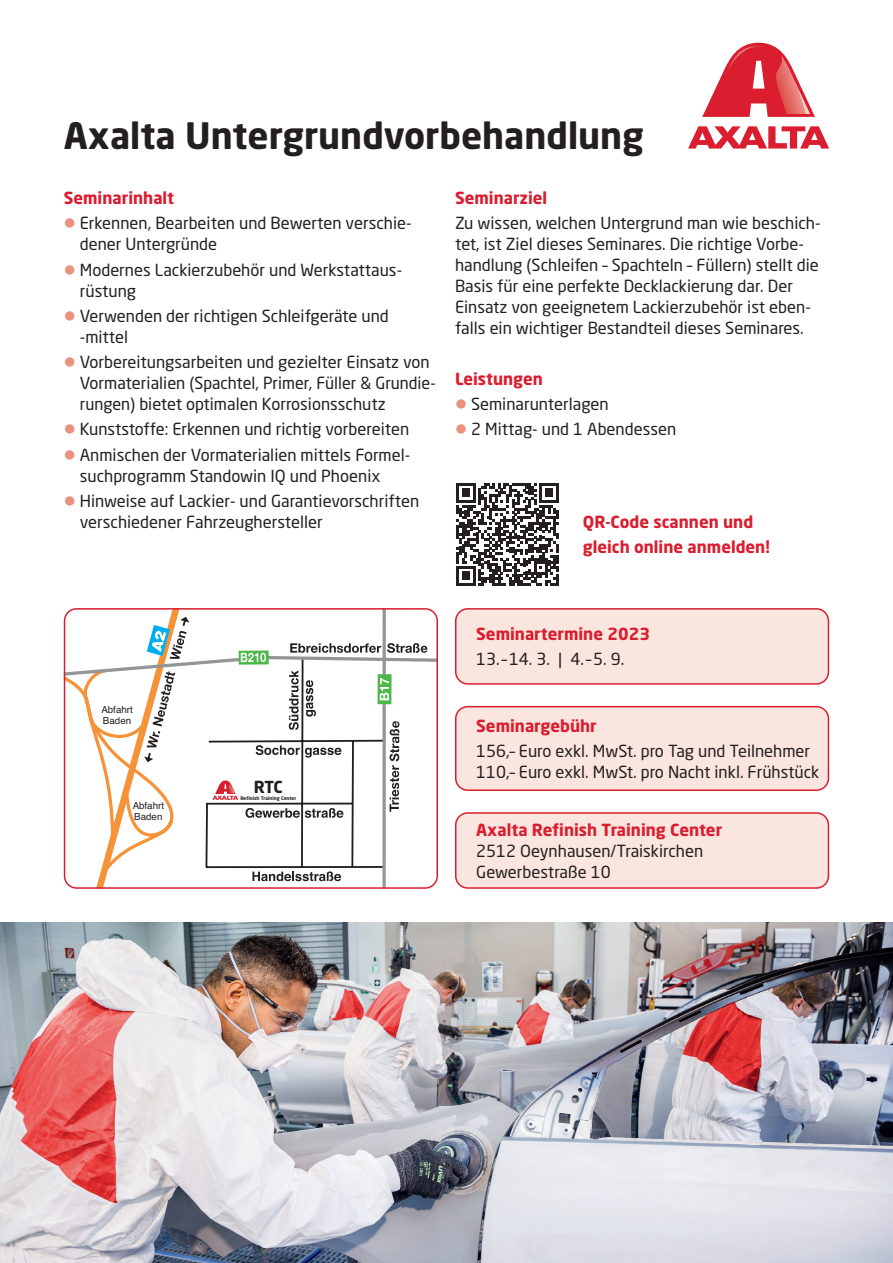
<style>
.page{position:relative;width:893px;height:1263px;background:#fff}
.page>*{position:absolute;margin:0;border:0;box-sizing:border-box;transform-origin:0 0}
.t1{font:700 36px "Neo Sans Pro";color:#231f20}
.t2{font:16.5px/21px "Neo Sans Pro";color:#231f20}
.t3{font:700 16.5px/25.2px "Neo Sans Pro";color:#da1d2f}
.t4{font:700 16.35px "Neo Sans Pro";color:#231f20}
.t5{font:9.75px/11.7px "Helvetica";color:#231f20}
.t6{font:700 4.8px "Neo Sans Pro";color:#231f20}
.s1{font-family:"Standox Futura";font-weight:300;font-size:18px;color:#ea917f}
</style>
<div class="page">
<div style="left:456px;top:609px;width:372px;height:75px;background:#fae6de;border-radius:12px"></div>
<div style="left:455px;top:608px;width:374px;height:77px;border:2px solid #da1d2f;border-radius:12px"></div>
<div style="left:456px;top:707px;width:372px;height:83px;background:#fae6de;border-radius:12px"></div>
<div style="left:455px;top:706px;width:374px;height:85px;border:2px solid #da1d2f;border-radius:12px"></div>
<svg style="left:64px;top:608px;width:364px;height:281px"></svg>
<div style="left:456px;top:813px;width:372px;height:75px;background:#fae6de;border-radius:12px"></div>
<div style="left:455px;top:812px;width:374px;height:77px;border:2px solid #da1d2f;border-radius:12px"></div>
<svg style="left:688px;top:43px;width:141px;height:106px"></svg>
<img style="left:0;top:923px;width:893px;height:340px">
<svg style="left:456px;top:483px;width:103px;height:103px"></svg>
<h1 class="t1" style="left:64px;top:112px;width:582px">Axalta Untergrundvorbehandlung</h1>
<p class="t3" style="left:64px;top:185px;width:112px">Seminarinhalt</p>
<p class="t2" style="left:80px;top:212px;width:333px;text-indent:-16px"><span class="s1">●</span> Erkennen, Bearbeiten und Bewerten verschie&shy;dener Untergründe</p>
<p class="t2" style="left:80px;top:259px;width:324px;text-indent:-16px"><span class="s1">●</span> Modernes Lackierzubehör und Werkstattaus&shy;rüstung</p>
<p class="t2" style="left:80px;top:305px;width:311px;text-indent:-16px"><span class="s1">●</span> Verwenden der richtigen Schleifgeräte und -mittel</p>
<p class="t2" style="left:80px;top:351px;width:357px;text-indent:-16px"><span class="s1">●</span> Vorbereitungsarbeiten und gezielter Einsatz von<br>Vormaterialien (Spachtel, Primer, Füller &amp; Grundie&shy;rungen) bietet optimalen Korrosionsschutz</p>
<p class="t2" style="left:64px;top:418px;width:347px"><span class="s1">●</span> Kunststoffe: Erkennen und richtig vorbereiten</p>
<p class="t2" style="left:80px;top:444px;width:332px;text-indent:-16px"><span class="s1">●</span> Anmischen der Vormaterialien mittels Formel&shy;suchprogramm Standowin IQ und Phoenix</p>
<p class="t2" style="left:80px;top:490px;width:341px;text-indent:-16px"><span class="s1">●</span> Hinweise auf Lackier- und Garantievorschriften verschiedener Fahrzeughersteller</p>
<p class="t3" style="left:455px;top:185px;width:94px">Seminarziel</p>
<p class="t2" style="left:455px;top:212px;width:367px">Zu wissen, welchen Untergrund man wie beschich&shy;tet, ist Ziel dieses Seminares. Die richtige Vorbe&shy;handlung (Schleifen – Spachteln – Füllern) stellt die Basis für eine perfekte Decklackierung dar. Der Einsatz von geeignetem Lackierzubehör ist eben&shy;falls ein wichtiger Bestandteil dieses Seminares.</p>
<p class="t3" style="left:455px;top:366px;width:89px">Leistungen</p>
<p class="t2" style="left:455px;top:393px;width:155px"><span class="s1">●</span> Seminarunterlagen</p>
<p class="t2" style="left:455px;top:418px;width:223px"><span class="s1">●</span> 2 Mittag- und 1 Abendessen</p>
<p class="t3" style="left:583px;top:509px;width:189px">QR-Code scannen und gleich online anmelden!</p>
<p class="t5" style="left:101px;top:704px;width:33px">Abfahrt<br>Baden</p>
<p class="t5" style="left:133px;top:799px;width:33px">Abfahrt<br>Baden</p>
<p class="t4" style="left:254px;top:776px;width:30px">RTC</p>
<p class="t6" style="left:240px;top:795px;width:57px">Refinish Training Center</p>
<p class="t3" style="left:476px;top:621px;width:175px">Seminartermine 2023</p>
<p class="t2" style="left:476px;top:648px;width:150px">13.–14. 3. | 4.–5. 9.</p>
<p class="t3" style="left:476px;top:712px;width:122px">Seminargebühr</p>
<p class="t2" style="left:476px;top:740px;width:345px">156,– Euro exkl. MwSt. pro Tag und Teilnehmer<br>110,– Euro exkl. MwSt. pro Nacht inkl. Frühstück</p>
<p class="t3" style="left:476px;top:817px;width:247px">Axalta Refinish Training Center</p>
<p class="t2" style="left:476px;top:840px;width:229px">2512 Oeynhausen/Traiskirchen<br>Gewerbestraße 10</p>
</div>
